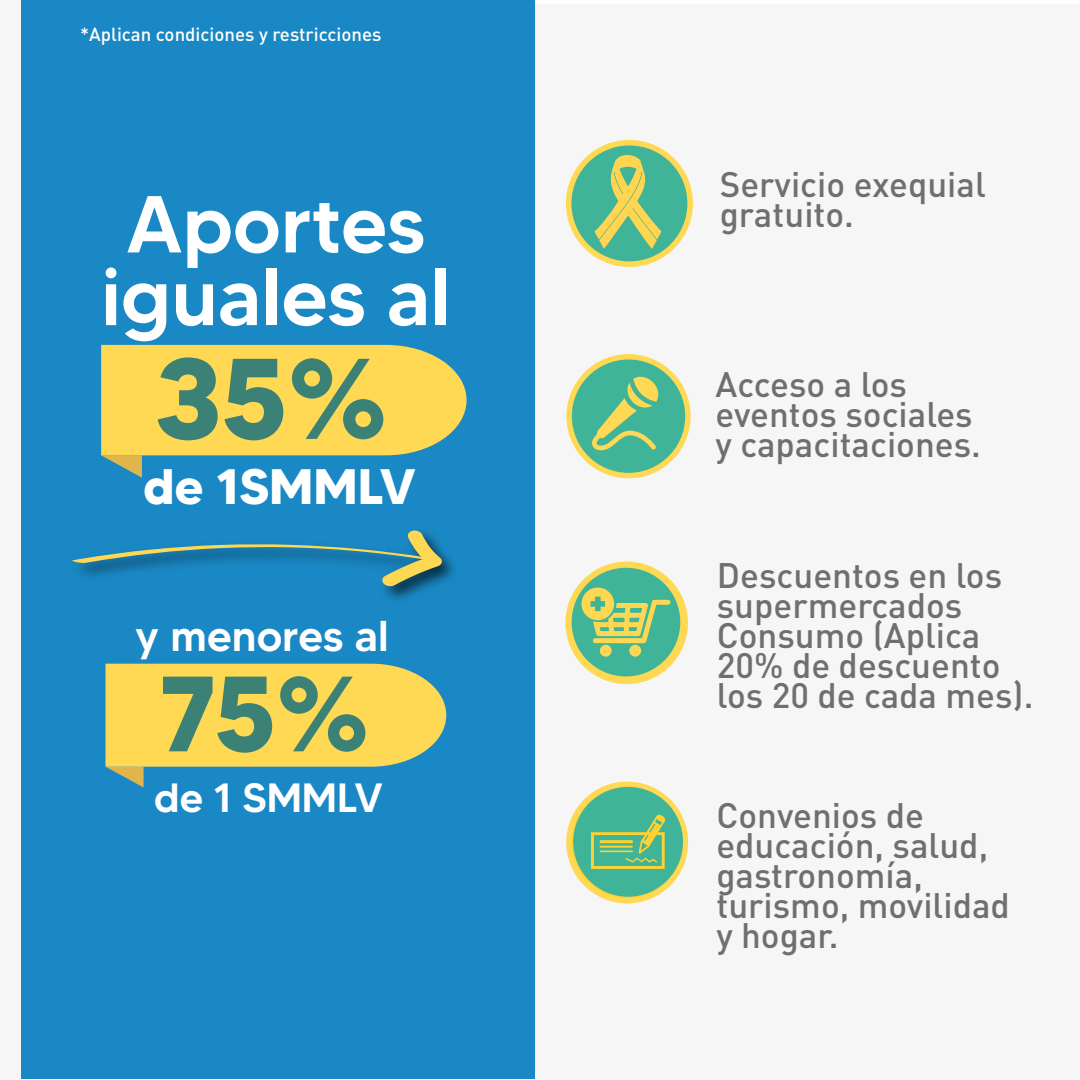
<style>
.page{position:relative;width:1080px;height:1080px;background:#fff}
.page>*{position:absolute;margin:0;border:0;box-sizing:border-box;transform-origin:0 0}
.t1{font:700 114.4px "MADETOMMY";color:#3b8175}
.t2{font:700 106.7px "MADETOMMY";color:#3b8175}
.t3{font:500 80.5px/72.7px "MADETOMMY";color:#fff;text-align:center}
.t4{font:700 49.7px "MADETOMMY";color:#fff}
.t5{font:500 43.1px "MADETOMMY";color:#fff}
.t6{font:500 40.8px "MADETOMMY";color:#fff}
.t7{font:500 35px/30px "DIN";color:#706f6f}
.t8{font:500 18.7px "DIN";color:#fff}
</style>
<div class="page">
<div style="left:41px;top:4px;width:1039px;height:1076px;background:#f6f6f6"></div>
<div style="left:0;top:0;width:535px;height:1078px;background:#1a88c4"></div>
<div style="left:0;top:0;width:20px;height:1080px;background:#f6f6f6"></div>
<svg style="left:111px;top:345px;width:356px;height:133px"></svg>
<img style="left:384px;top:550px;width:70px;height:50px">
<svg style="left:111px;top:530px;width:331px;height:57px"></svg>
<svg style="left:111px;top:664px;width:335px;height:123px"></svg>
<svg style="left:566px;top:140px;width:127px;height:127px"></svg>
<svg style="left:566px;top:354px;width:125px;height:124px"></svg>
<svg style="left:565px;top:562px;width:123px;height:122px"></svg>
<svg style="left:566px;top:782px;width:122px;height:121px"></svg>
<img style="left:20px;top:81px;width:91px;height:998px">
<p class="t8" style="left:80px;top:22px;width:303px">*Aplican condiciones y restricciones</p>
<h3 class="t3" style="left:101px;top:187px;width:351px">Aportes iguales al</h3>
<h1 class="t1" style="left:155px;top:328px;width:235px">35%</h1>
<h3 class="t4" style="left:144px;top:456px;width:274px">de 1SMMLV</h3>
<p class="t5" style="left:135px;top:609px;width:255px">y menores al</p>
<h2 class="t2" style="left:159px;top:648px;width:212px">75%</h2>
<p class="t6" style="left:154px;top:773px;width:230px">de 1 SMMLV</p>
<p class="t7" style="left:720px;top:168px;width:268px">Servicio exequial gratuito.</p>
<p class="t7" style="left:716px;top:368px;width:267px">Acceso a los eventos sociales y capacitaciones.</p>
<p class="t7" style="left:717px;top:560px;width:318px">Descuentos en los supermercados<br>Consumo (Aplica<br>20% de descuento los 20 de cada mes).</p>
<p class="t7" style="left:716px;top:799px;width:295px">Convenios de educación, salud, gastronomía, turismo, movilidad y hogar.</p>
</div>
